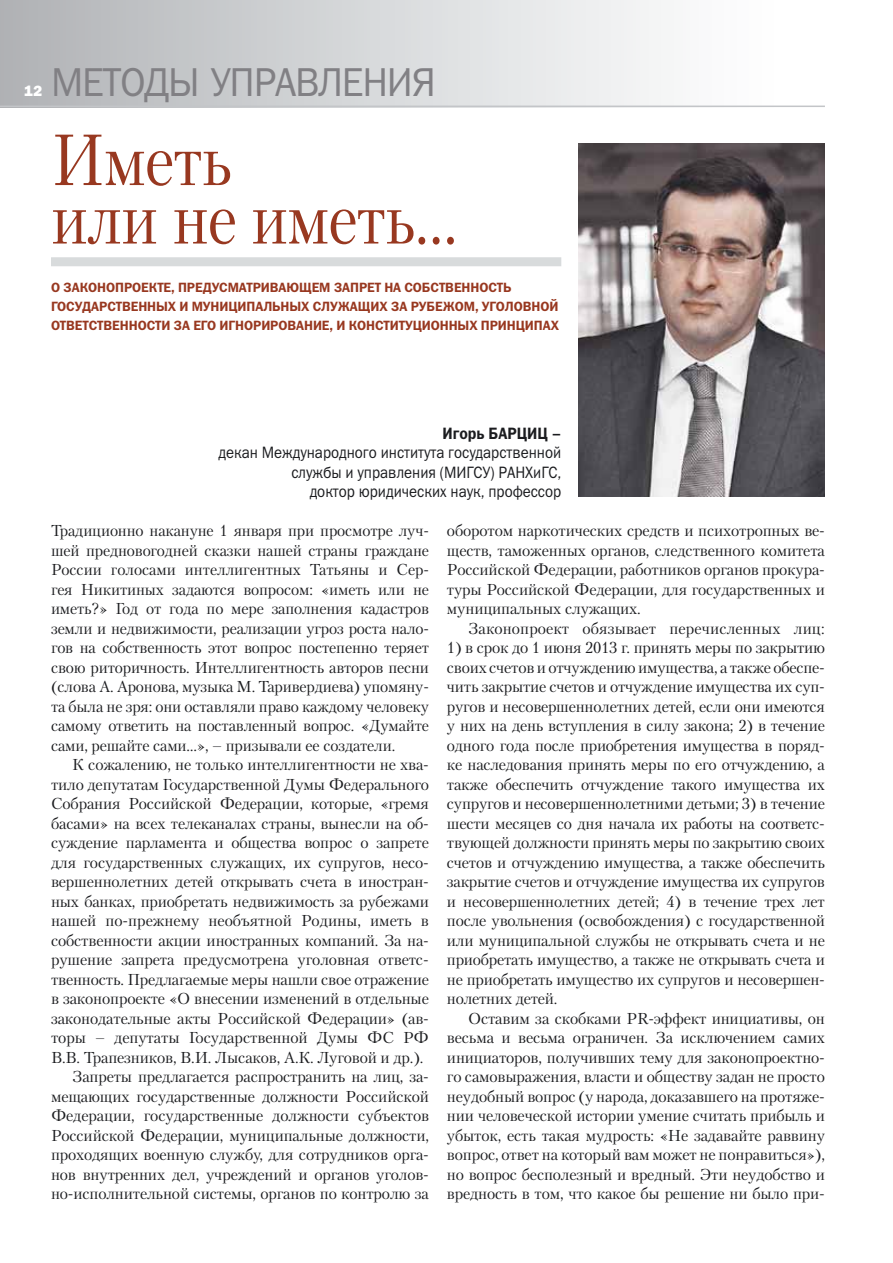
<style>
.page{position:relative;width:893px;height:1263px;background:#fff}
.page>*{position:absolute;margin:0;border:0;box-sizing:border-box;transform-origin:0 0}
.t1{font:72px/58.5px "Petersburg C";letter-spacing:-.015em;color:#983820;scale:.88 1}
.t2{font:40.5px "Franklin Gothic Book C";letter-spacing:-.035em;color:#818084;scale:.95 1}
.t3{font:16.5px/19.5px "Franklin Gothic Book C";color:#1b1c1f;text-align:right;scale:.9 1}
.t4{font:16.5px "Franklin Gothic Demi C";color:#1b1c1f;scale:.9 1}
.t5{font:15.75px/19.5px "Petersburg C";letter-spacing:-.01em;color:#1b1c1f;text-align:justify}
.t6{font:15px "Franklin Gothic Heavy C";color:#fff}
.t7{font:13.5px "Franklin Gothic Demi C";letter-spacing:.07em;color:#983820}
.s1{font-family:"Franklin Gothic Medium C"}
</style>
<div class="page">
<div style="left:0;top:0;width:776px;height:107px;background:linear-gradient(to right,#b1b3b6,#fff)"></div>
<hr style="left:0;top:106px;width:825px;height:1px;background:#c3c5c8">
<img style="left:578px;top:143px;width:247px;height:354px">
<div style="left:51px;top:257px;width:510px;height:9px;background:#d8dbdc"></div>
<p class="t6" style="left:24px;top:82px;width:20px">12</p>
<h2 class="t2" style="left:51px;top:59px;width:407px">методы управления</h2>
<h1 class="t1" style="left:51px;top:130px;width:464px">Иметь<br>или не иметь…</h1>
<p class="t7" style="left:51px;top:280px;width:22px">О законопроекте</p>
<p class="t7" style="left:171px;top:280px;width:17px">, предусматривающем</p>
<p class="t7" style="left:334px;top:280px;width:9px">запрет</p>
<p class="t7" style="left:384px;top:280px;width:56px">на собственност</p>
<p class="t7" style="left:503px;top:280px;width:10px">ь</p>
<p class="t7" style="left:51px;top:299px;width:16px">государственных</p>
<p class="t7" style="left:179px;top:299px;width:23px">и муниципа</p>
<p class="t7" style="left:263px;top:299px;width:28px">льных</p>
<p class="t7" style="left:313px;top:299px;width:28px">служащих</p>
<p class="t7" style="left:391px;top:299px;width:55px">за рубежом</p>
<p class="t7" style="left:475px;top:299px;width:49px">, уголовной</p>
<p class="t7" style="left:51px;top:317px;width:9px">ответственности</p>
<p class="t7" style="left:174px;top:317px;width:72px">за его игнорирование</p>
<p class="t7" style="left:330px;top:317px;width:29px">, и конституционных</p>
<p class="t7" style="left:481px;top:317px;width:10px">принципах</p>
<p class="t4" style="left:443px;top:424px;width:133px">Игорь БАРЦИЦ <span class="s1">–</span></p>
<p class="t3" style="left:219px;top:442px;width:382px">декан Международного института государственной службы и управления (МИГСУ) РАНХиГС,<br>доктор юридических наук, профессор</p>
<p class="t5" style="left:51px;top:521px;width:379px">Традиционно накануне 1 января при просмотре луч&shy;шей предновогодней сказки нашей страны граждане России голосами интеллигентных Татьяны и Сер&shy;гея Никитиных задаются вопросом: «иметь или не иметь?» Год от года по мере заполнения кадастров земли и недвижимости, реализации угроз роста нало&shy;гов на собственность этот вопрос постепенно теряет свою риторичность. Интеллигентность авторов песни (слова А. Аронова, музыка М. Таривердиева) упомяну&shy;та была не зря: они оставляли право каждому человеку самому ответить на поставленный вопрос. «Думайте сами, решайте сами…», – призывали ее создатели.</p>
<p class="t5" style="left:72px;top:755px;width:358px">К сожалению, не только интеллигентности не хва-</p>
<p class="t5" style="left:51px;top:774px;width:379px">тило депутатам Государственной Думы Федерального</p>
<p class="t5" style="left:51px;top:794px;width:379px">Собрания Российской Федерации, которые, «гремя</p>
<p class="t5" style="left:51px;top:813px;width:379px">басами» на всех телеканалах страны, вынесли на об-</p>
<p class="t5" style="left:51px;top:833px;width:379px">суждение парламента и общества вопрос о запрете</p>
<p class="t5" style="left:51px;top:852px;width:379px">для государственных служащих, их супругов, несо-</p>
<p class="t5" style="left:51px;top:872px;width:379px">вершеннолетних детей открывать счета в иностран-</p>
<p class="t5" style="left:51px;top:891px;width:379px">ных банках, приобретать недвижимость за рубежами</p>
<p class="t5" style="left:51px;top:911px;width:379px">нашей по-прежнему необъятной Родины, иметь в</p>
<p class="t5" style="left:51px;top:930px;width:379px">собственности акции иностранных компаний. За на-</p>
<p class="t5" style="left:51px;top:950px;width:379px">рушение запрета предусмотрена уголовная ответс-</p>
<p class="t5" style="left:51px;top:969px;width:379px">твенность. Предлагаемые меры нашли свое отражение</p>
<p class="t5" style="left:51px;top:989px;width:379px">в законопроекте «О внесении изменений в отдельные</p>
<p class="t5" style="left:51px;top:1008px;width:379px">законодательные акты Российской Федерации» (ав-</p>
<p class="t5" style="left:51px;top:1028px;width:379px">торы – депутаты Государственной Думы ФС РФ</p>
<p class="t5" style="left:51px;top:1047px;width:374px">В.В. Трапезников, В.И. Лысаков, А.К. Луговой и др.).</p>
<p class="t5" style="left:72px;top:1067px;width:358px">Запреты предлагается распространить на лиц, за-</p>
<p class="t5" style="left:51px;top:1086px;width:379px">мещающих государственные должности Российской</p>
<p class="t5" style="left:51px;top:1106px;width:380px">Федерации, государственные должности субъектов</p>
<p class="t5" style="left:51px;top:1125px;width:379px">Российской Федерации, муниципальные должности,</p>
<p class="t5" style="left:51px;top:1145px;width:379px">проходящих военную службу, для сотрудников орга-</p>
<p class="t5" style="left:51px;top:1164px;width:379px">нов внутренних дел, учреждений и органов уголов-</p>
<p class="t5" style="left:51px;top:1184px;width:379px">но-исполнительной системы, органов по контролю за</p>
<p class="t5" style="left:447px;top:521px;width:379px">оборотом наркотических средств и психотропных ве&shy;ществ, таможенных органов, следственного комитета Российской Федерации, работников органов прокура&shy;туры Российской Федерации, для государственных и муниципальных служащих.</p>
<p class="t5" style="left:468px;top:618px;width:358px">Законопроект обязывает перечисленных лиц:</p>
<p class="t5" style="left:447px;top:638px;width:379px">1) в срок до 1 июня 2013 г. принять меры по закрытию своих счетов и отчуждению имущества, а также обеспе&shy;чить закрытие счетов и отчуждение имущества их суп&shy;ругов и несовершеннолетних детей, если они имеются у них на день вступления в силу закона; 2) в течение одного года после приобретения имущества в поряд&shy;ке наследования принять меры по его отчуждению, а также обеспечить отчуждение такого имущества их супругов и несовершеннолетними детьми; 3) в течение шести месяцев со дня начала их работы на соответс&shy;твующей должности принять меры по закрытию своих счетов и отчуждению имущества, а также обеспечить закрытие счетов и отчуждение имущества их супругов и несовершеннолетних детей; 4) в течение трех лет после увольнения (освобождения) с государственной или муниципальной службы не открывать счета и не приобретать имущество, а также не открывать счета и не приобретать имущество их супругов и несовершен&shy;нолетних детей.</p>
<p class="t5" style="left:447px;top:1008px;width:379px;text-indent:21px">Оставим за скобками PR-эффект инициативы, он весьма и весьма ограничен. За исключением самих инициаторов, получивших тему для законопроектно&shy;го самовыражения, власти и обществу задан не просто неудобный вопрос (у народа, доказавшего на протяже&shy;нии человеческой истории умение считать прибыль и убыток, есть такая мудрость: «Не задавайте раввину вопрос, ответ на который вам может не понравиться»), но вопрос бесполезный и вредный. Эти неудобство и вредность в том, что какое бы решение ни было при-</p>
</div>
